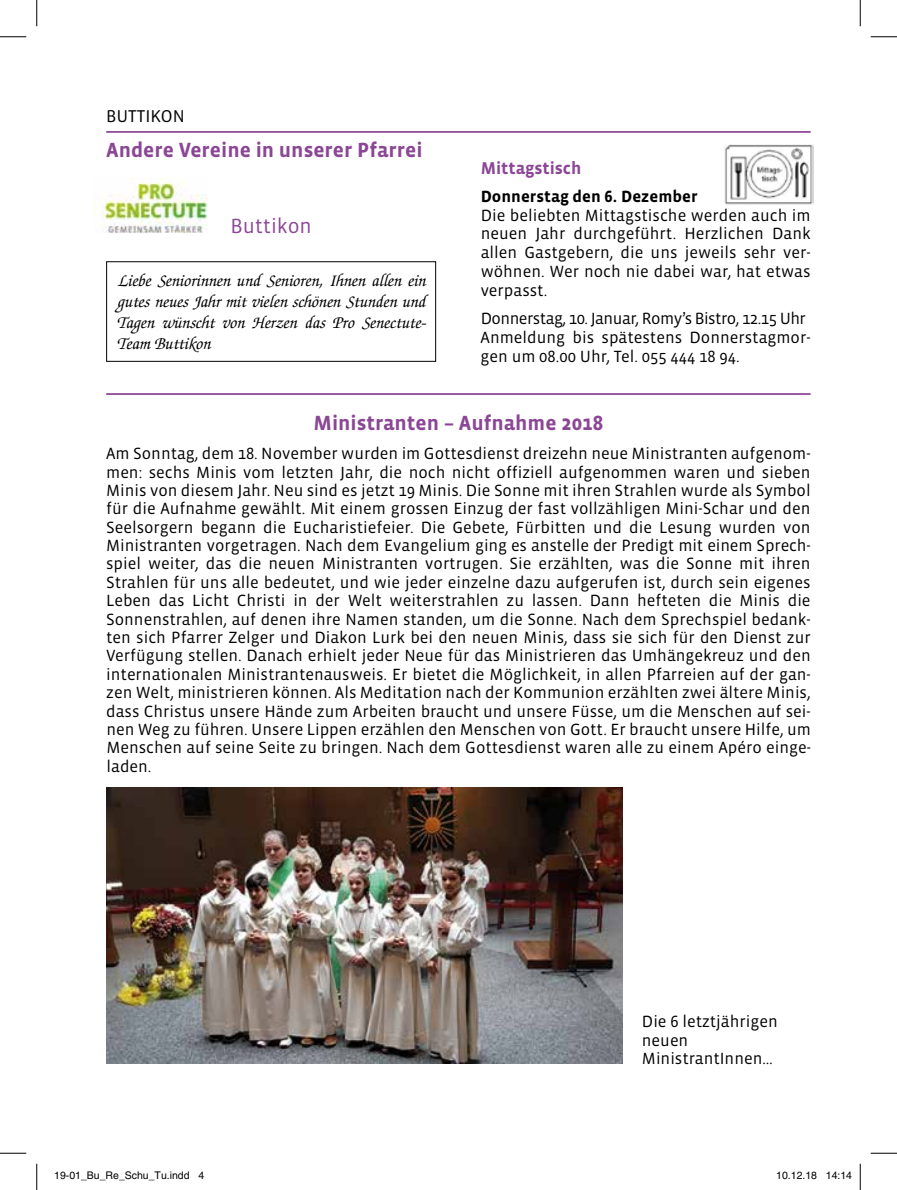
<style>
.page{position:relative;width:897px;height:1190px;background:#fff}
.page>*{position:absolute;margin:0;border:0;box-sizing:border-box;transform-origin:0 0}
.t1{font:700 21px "Vista Sans";color:#8b4695}
.t2{font:21px "Vista Sans";color:#8b4695}
.t3{font:italic 500 17.5px/21px "Zapf Chancery";color:#000;text-align:justify}
.t4{font:700 17.5px "Vista Sans";color:#8b4695}
.t5{font:17.5px "Vista Sans";color:#000}
.t6{font:16.62px/18.4px "Vista Sans";color:#000;text-align:justify}
.t7{font:700 16.62px "Vista Sans";color:#000}
.t8{font:10.5px "Helvetica";color:#000}
</style>
<div class="page">
<hr style="left:106px;top:131px;width:705px;height:2px;background:#8b4695">
<img style="left:724px;top:145px;width:90px;height:60px">
<img style="left:94px;top:177px;width:114px;height:56px">
<div style="left:106px;top:261px;width:330px;height:101px;border:1px solid #000"></div>
<img style="left:106px;top:787px;width:516px;height:277px">
<hr style="left:106px;top:393px;width:705px;height:2px;background:#8b4695">
<svg style="left:0;top:36px;width:26px;height:1px"></svg>
<svg style="left:871px;top:36px;width:26px;height:1px"></svg>
<svg style="left:0;top:1153px;width:26px;height:1px"></svg>
<svg style="left:871px;top:1153px;width:26px;height:1px"></svg>
<svg style="left:36px;top:0;width:1px;height:26px"></svg>
<svg style="left:36px;top:1163px;width:1px;height:27px"></svg>
<svg style="left:860px;top:0;width:1px;height:26px"></svg>
<svg style="left:860px;top:1163px;width:1px;height:27px"></svg>
<p class="t5" style="left:106px;top:107px;width:80px">BUTTIKON</p>
<p class="t1" style="left:106px;top:140px;width:318px">Andere Vereine in unserer Pfarrei</p>
<p class="t2" style="left:230px;top:215px;width:83px">Buttikon</p>
<p class="t3" style="left:117px;top:271px;width:311px">Liebe Seniorinnen und Senioren, Ihnen allen ein gutes neues Jahr mit vielen schönen Stunden und Tagen wünscht von Herzen das Pro Senectute-Team Buttikon</p>
<p class="t4" style="left:481px;top:159px;width:102px">Mittagstisch</p>
<p class="t7" style="left:481px;top:188px;width:218px">Donnerstag den 6. Dezember</p>
<p class="t6" style="left:481px;top:206px;width:331px;line-height:18.9px">Die beliebten Mittagstische werden auch im neuen Jahr durchgeführt. Herzlichen Dank allen Gastgebern, die uns jeweils sehr ver&shy;wöhnen. Wer noch nie dabei war, hat etwas verpasst.</p>
<p class="t6" style="left:481px;top:309px;width:330px;line-height:18.9px;text-align:left">Donnerstag, 10. Januar, Romy’s Bistro, 12.15 Uhr<br>Anmeldung bis spätestens Donnerstagmor&shy;gen um 08.00 Uhr, Tel. 055 444 18 94.</p>
<p class="t1" style="left:314px;top:412px;width:291px">Ministranten – Aufnahme 2018</p>
<p class="t6" style="left:106px;top:445px;width:706px">Am Sonntag, dem 18. November wurden im Gottesdienst dreizehn neue Ministranten aufgenom&shy;men: sechs Minis vom letzten Jahr, die noch nicht offiziell aufgenommen waren und sieben Minis von diesem Jahr. Neu sind es jetzt 19 Minis. Die Sonne mit ihren Strahlen wurde als Symbol für die Aufnahme gewählt. Mit einem grossen Einzug der fast vollzähligen Mini-Schar und den Seelsorgern begann die Eucharistiefeier. Die Gebete, Fürbitten und die Lesung wurden von Ministranten vorgetragen. Nach dem Evangelium ging es anstelle der Predigt mit einem Sprech&shy;spiel weiter, das die neuen Ministranten vortrugen. Sie erzählten, was die Sonne mit ihren Strahlen für uns alle bedeutet, und wie jeder einzelne dazu aufgerufen ist, durch sein eigenes Leben das Licht Christi in der Welt weiterstrahlen zu lassen. Dann hefteten die Minis die Sonnenstrahlen, auf denen ihre Namen standen, um die Sonne. Nach dem Sprechspiel bedank&shy;ten sich Pfarrer Zelger und Diakon Lurk bei den neuen Minis, dass sie sich für den Dienst zur Verfügung stellen. Danach erhielt jeder Neue für das Ministrieren das Umhängekreuz und den internationalen Ministrantenausweis. Er bietet die Möglichkeit, in allen Pfarreien auf der gan&shy;zen Welt, ministrieren können. Als Meditation nach der Kommunion erzählten zwei ältere Minis, dass Christus unsere Hände zum Arbeiten braucht und unsere Füsse, um die Menschen auf sei&shy;nen Weg zu führen. Unsere Lippen erzählen den Menschen von Gott. Er braucht unsere Hilfe, um Menschen auf seine Seite zu bringen. Nach dem Gottesdienst waren alle zu einem Apéro einge&shy;laden.</p>
<p class="t6" style="left:642px;top:1013px;width:137px;text-align:left">Die 6 letztjährigen neuen<br>MinistrantInnen…</p>
<p class="t8" style="left:54px;top:1169px;width:152px">19-01_Bu_Re_Schu_Tu.indd 4</p>
<p class="t8" style="left:776px;top:1169px;width:77px">10.12.18 14:14</p>
</div>
